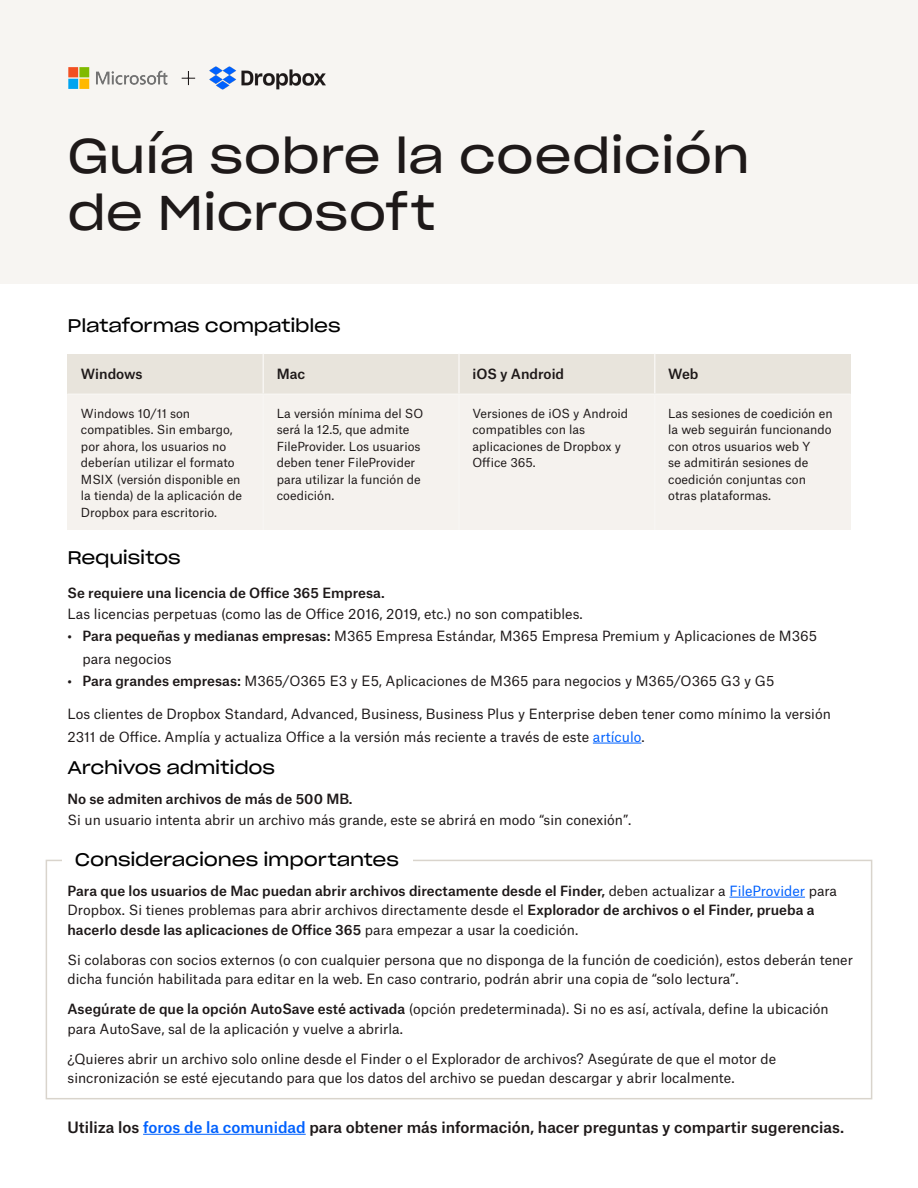
<style>
.page{position:relative;width:918px;height:1188px;background:#fff}
.page>*{position:absolute;margin:0;border:0;box-sizing:border-box;transform-origin:0 0}
.t1{font:48px/57px "Sharp Grotesk Book 23";color:#1e1919}
.t2{font:18px "Sharp Grotesk Book 23";letter-spacing:-.01em;color:#000}
.t3{font:500 15px "Atlas Grotesk";color:#1e1919}
.t4{font:13.5px/19.5px "Atlas Grotesk";color:#1e1919}
.t5{font:500 13.5px/19.5px "Atlas Grotesk";color:#1e1919}
.t6{font:12px/16.5px "Atlas Grotesk";color:#1e1919}
.s1{font-weight:500}
.s2{color:#0061fe}
.s3{font-weight:400}
.s4{font-weight:400;color:#0061fe}
</style>
<div class="page">
<div style="left:46px;top:860px;width:826px;height:239px;border:2px solid #d9d4cc"></div>
<div style="left:0;top:0;width:918px;height:284px;background:#f7f5f2"></div>
<div style="left:68px;top:354px;width:195px;height:40px;background:#e8e4dc"></div>
<div style="left:263px;top:354px;width:196px;height:40px;background:#e8e4dc"></div>
<div style="left:459px;top:354px;width:196px;height:40px;background:#e8e4dc"></div>
<div style="left:655px;top:354px;width:195px;height:40px;background:#e8e4dc"></div>
<div style="left:68px;top:394px;width:195px;height:136px;background:#f5f2ee"></div>
<div style="left:263px;top:394px;width:196px;height:136px;background:#f5f2ee"></div>
<div style="left:459px;top:394px;width:196px;height:136px;background:#f5f2ee"></div>
<div style="left:655px;top:394px;width:195px;height:136px;background:#f5f2ee"></div>
<hr style="left:262px;top:354px;width:2px;height:40px;background:#f7f5f2">
<hr style="left:458px;top:354px;width:2px;height:40px;background:#f7f5f2">
<hr style="left:654px;top:354px;width:2px;height:40px;background:#f7f5f2">
<hr style="left:68px;top:394px;width:195px;height:1px;background:#f7f5f2">
<hr style="left:262px;top:395px;width:2px;height:135px;background:#f7f5f2">
<hr style="left:263px;top:394px;width:196px;height:1px;background:#f7f5f2">
<hr style="left:458px;top:395px;width:2px;height:135px;background:#f7f5f2">
<hr style="left:459px;top:394px;width:196px;height:1px;background:#f7f5f2">
<hr style="left:654px;top:395px;width:2px;height:135px;background:#f7f5f2">
<hr style="left:655px;top:394px;width:195px;height:1px;background:#f7f5f2">
<hr style="left:593px;top:743px;width:48px;height:1px;background:#0061fe">
<hr style="left:143px;top:1134px;width:163px;height:1px;background:#0061fe">
<hr style="left:729px;top:897px;width:76px;height:1px;background:#0061fe">
<div style="left:62px;top:851px;width:351px;height:15px;background:#fff"></div>
<img style="left:68px;top:66px;width:258px;height:24px">
<h1 class="t1" style="left:68px;top:125px;width:684px">Guía sobre la coedición de Microsoft</h1>
<h2 class="t2" style="left:68px;top:310px;width:275px">Plataformas compatibles</h2>
<p class="t5" style="left:81px;top:363px;width:63px">Windows</p>
<p class="t5" style="left:277px;top:363px;width:30px">Mac</p>
<p class="t5" style="left:472px;top:363px;width:93px">iOS y Android</p>
<p class="t5" style="left:668px;top:363px;width:32px">Web</p>
<p class="t6" style="left:81px;top:403px;width:163px">Windows 10/11 son compatibles. Sin embargo, por ahora, los usuarios no deberían utilizar el formato<br>MSIX (versión disponible en la tienda) de la aplicación de<br>Dropbox para escritorio.</p>
<p class="t6" style="left:277px;top:403px;width:148px">La versión mínima del SO será la 12.5, que admite<br>FileProvider. Los usuarios deben tener FileProvider para utilizar la función de coedición.</p>
<p class="t6" style="left:472px;top:403px;width:157px">Versiones de iOS y Android compatibles con las aplicaciones de Dropbox y<br>Office 365.</p>
<p class="t6" style="left:668px;top:403px;width:166px">Las sesiones de coedición en la web seguirán funcionando con otros usuarios web Y<br>se admitirán sesiones de coedición conjuntas con otras plataformas.</p>
<h2 class="t2" style="left:68px;top:542px;width:115px">Requisitos</h2>
<p class="t5" style="left:68px;top:581px;width:319px">Se requiere una licencia de Office 365 Empresa.</p>
<p class="t4" style="left:68px;top:602px;width:517px">Las licencias perpetuas (como las de Office 2016, 2019, etc.) no son compatibles.</p>
<p class="t4" style="left:82px;top:623px;width:736px;line-height:22.5px;text-indent:-15px"><span class="s1">• Para pequeñas y medianas empresas:</span> M365 Empresa Estándar, M365 Empresa Premium y Aplicaciones de M365 para negocios</p>
<p class="t4" style="left:68px;top:670px;width:708px"><span class="s1">• Para grandes empresas:</span> M365/O365 E3 y E5, Aplicaciones de M365 para negocios y M365/O365 G3 y G5</p>
<p class="t4" style="left:68px;top:701px;width:765px;line-height:22.5px">Los clientes de Dropbox Standard, Advanced, Business, Business Plus y Enterprise deben tener como mínimo la versión<br>2311 de Office. Amplía y actualiza Office a la versión más reciente a través de este <span class="s2">artículo</span>.</p>
<h2 class="t2" style="left:68px;top:753px;width:209px">Archivos admitidos</h2>
<p class="t5" style="left:68px;top:788px;width:287px">No se admiten archivos de más de 500 MB.</p>
<p class="t4" style="left:68px;top:809px;width:566px">Si un usuario intenta abrir un archivo más grande, este se abrirá en modo “sin conexión”.</p>
<h2 class="t2" style="left:75px;top:844px;width:326px">Consideraciones importantes</h2>
<p class="t5" style="left:68px;top:879px;width:771px">Para que los usuarios de Mac puedan abrir archivos directamente desde el Finder, <span class="s3">deben actualizar a</span> <span class="s4">FileProvider</span> <span class="s3">para<br>Dropbox. Si tienes problemas para abrir archivos directamente desde el</span> Explorador de archivos o el Finder, prueba a hacerlo desde las aplicaciones de Office 365 <span class="s3">para empezar a usar la coedición.</span></p>
<p class="t4" style="left:68px;top:948px;width:787px">Si colaboras con socios externos (o con cualquier persona que no disponga de la función de coedición), estos deberán tener dicha función habilitada para editar en la web. En caso contrario, podrán abrir una copia de “solo lectura”.</p>
<p class="t4" style="left:68px;top:998px;width:763px"><span class="s1">Asegúrate de que la opción AutoSave esté activada</span> (opción predeterminada). Si no es así, actívala, define la ubicación para AutoSave, sal de la aplicación y vuelve a abrirla.</p>
<p class="t4" style="left:68px;top:1047px;width:710px">¿Quieres abrir un archivo solo online desde el Finder o el Explorador de archivos? Asegúrate de que el motor de sincronización se esté ejecutando para que los datos del archivo se puedan descargar y abrir localmente.</p>
<p class="t3" style="left:68px;top:1115px;width:778px">Utiliza los <span class="s2">foros de la comunidad</span> para obtener más información, hacer preguntas y compartir sugerencias.</p>
</div>
